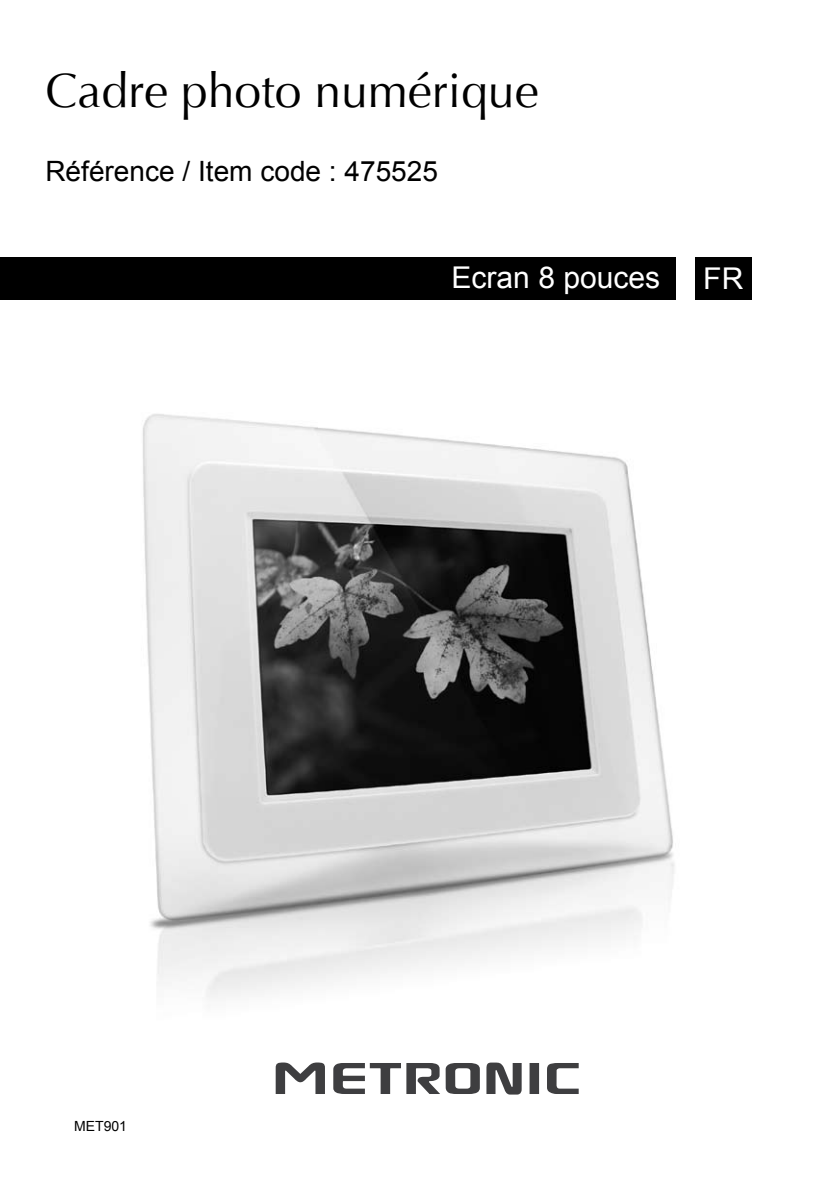
<style>
.page{position:relative;width:840px;height:1191px;background:#fff}
.page>*{position:absolute;margin:0;border:0;box-sizing:border-box;transform-origin:0 0}
.t1{font:48px "Optima";color:#000}
.t2{font:30px "Arial";color:#fff}
.t3{font:28px "Arial";color:#000}
.t4{font:14px "Arial";color:#000}
</style>
<div class="page">
<div style="left:0;top:258px;width:675px;height:42px;background:#000"></div>
<div style="left:694px;top:258px;width:57px;height:42px;background:#000"></div>
<img style="left:142px;top:414px;width:533px;height:655px">
<svg style="left:333px;top:1062px;width:245px;height:32px"></svg>
<svg style="left:275px;top:1062px;width:50px;height:32px"></svg>
<h1 class="t1" style="left:45px;top:62px;width:494px">Cadre photo numérique</h1>
<p class="t3" style="left:45px;top:156px;width:394px">Référence / Item code : 475525</p>
<p class="t2" style="left:451px;top:260px;width:210px">Ecran 8 pouces</p>
<p class="t2" style="left:703px;top:262px;width:41px">FR</p>
<p class="t4" style="left:74px;top:1118px;width:54px">MET901</p>
</div>
